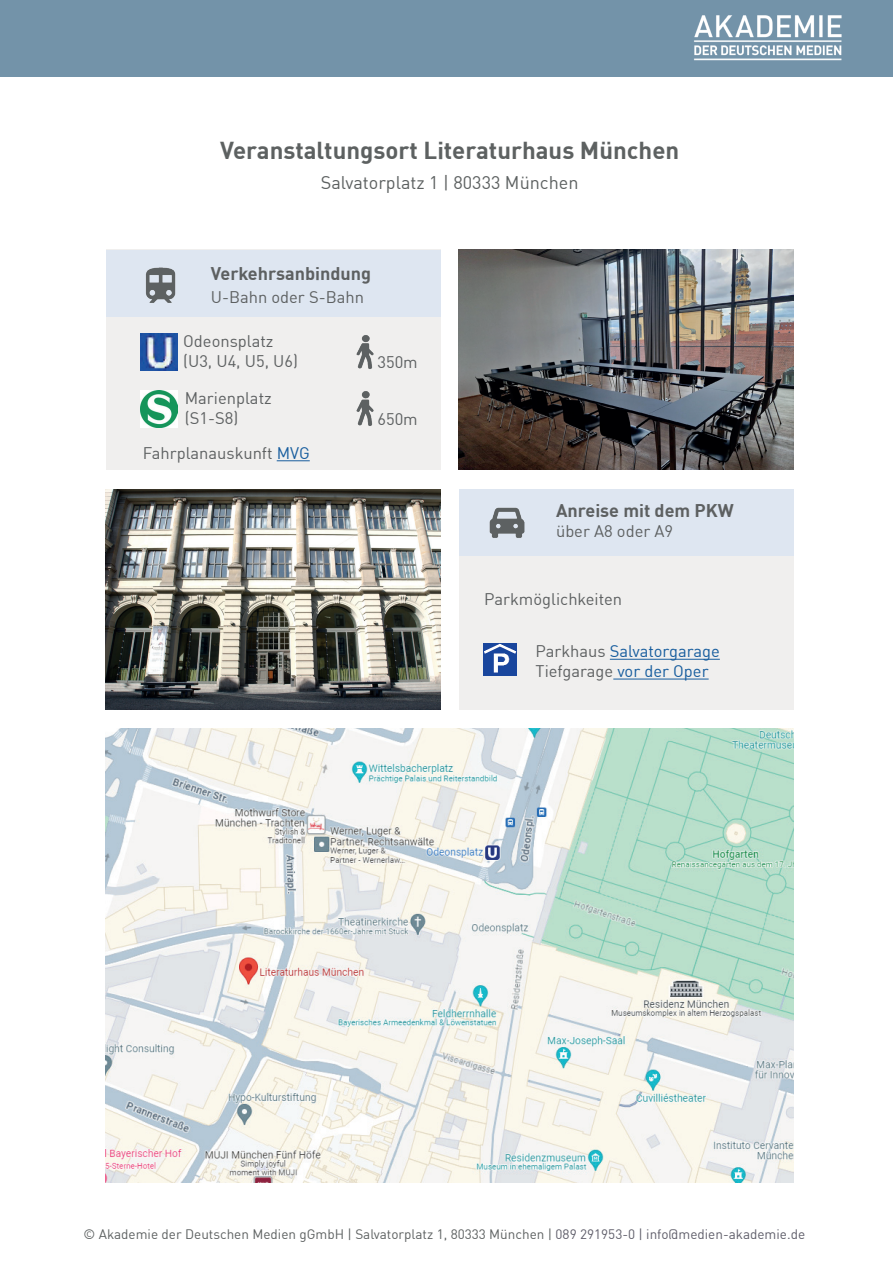
<style>
.page{position:relative;width:893px;height:1263px;background:#fff}
.page>*{position:absolute;margin:0;border:0;box-sizing:border-box;transform-origin:0 0}
.t1{font:700 24px "DINOT";color:#5d6161}
.t2{font:700 18px "DINOT";color:#5d6061}
.t3{font:18px "DINOT";color:#5d6161}
.t4{font:16.5px/19.8px "DINOT";color:#5d6061}
.t5{font:16.5px/19.8px "DINOT";color:#175d9e}
.t6{font:13.5px "DINOT";color:#5d6161}
.s1{color:#175d9e}
.s2{color:#5d6061}
.s3{color:#5f5e6a}
</style>
<div class="page">
<div style="left:0;top:0;width:893px;height:77px;background:#7393a9"></div>
<img style="left:694px;top:15px;width:148px;height:46px">
<div style="left:459px;top:489px;width:334px;height:220px;background:#f0efee"></div>
<div style="left:459px;top:489px;width:334px;height:67px;background:#dbe5f2"></div>
<div style="left:106px;top:250px;width:334px;height:220px;background:#f0efee"></div>
<div style="left:106px;top:250px;width:334px;height:67px;background:#dbe5f2"></div>
<hr style="left:277px;top:460px;width:33px;height:1px;background:#175d9e">
<hr style="left:610px;top:659px;width:110px;height:1px;background:#175d9e">
<hr style="left:613px;top:679px;width:96px;height:1px;background:#175d9e">
<img style="left:484px;top:643px;width:33px;height:33px">
<img style="left:489px;top:507px;width:36px;height:31px">
<img style="left:145px;top:267px;width:31px;height:36px">
<img style="left:356px;top:335px;width:18px;height:34px">
<img style="left:356px;top:391px;width:18px;height:35px">
<img style="left:140px;top:390px;width:38px;height:38px">
<img style="left:140px;top:333px;width:38px;height:37px">
<img style="left:459px;top:250px;width:334px;height:220px">
<img style="left:106px;top:489px;width:334px;height:220px">
<img style="left:106px;top:728px;width:687px;height:454px">
<h1 class="t1" style="left:220px;top:131px;width:461px">Veranstaltungsort Literaturhaus München</h1>
<p class="t3" style="left:321px;top:169px;width:259px">Salvatorplatz 1 | 80333 München</p>
<p class="t2" style="left:211px;top:259px;width:162px">Verkehrsanbindung</p>
<p class="t4" style="left:211px;top:286px;width:155px">U-Bahn oder S-Bahn</p>
<p class="t4" style="left:183px;top:330px;width:116px">Odeonsplatz (U3, U4, U5, U6)</p>
<p class="t4" style="left:185px;top:387px;width:88px">Marienplatz (S1-S8)</p>
<p class="t4" style="left:143px;top:442px;width:169px">Fahrplanauskunft <span class="s1">MVG</span></p>
<p class="t4" style="left:377px;top:351px;width:42px">350m</p>
<p class="t4" style="left:377px;top:408px;width:42px">650m</p>
<p class="t2" style="left:556px;top:497px;width:179px">Anreise mit dem PKW</p>
<p class="t4" style="left:556px;top:520px;width:119px">über A8 oder A9</p>
<p class="t4" style="left:484px;top:588px;width:139px">Parkmöglichkeiten</p>
<p class="t5" style="left:536px;top:640px;width:186px"><span class="s2">Parkhaus</span> Salvatorgarage<br><span class="s2">Tiefgarage</span> vor der Oper</p>
<p class="t6" style="left:84px;top:1223px;width:723px">© Akademie der Deutschen Medien gGmbH | Salvatorplatz 1, 80333 München | <span class="s3">089 291953-0 | info@medien-akademie.de</span></p>
</div>
